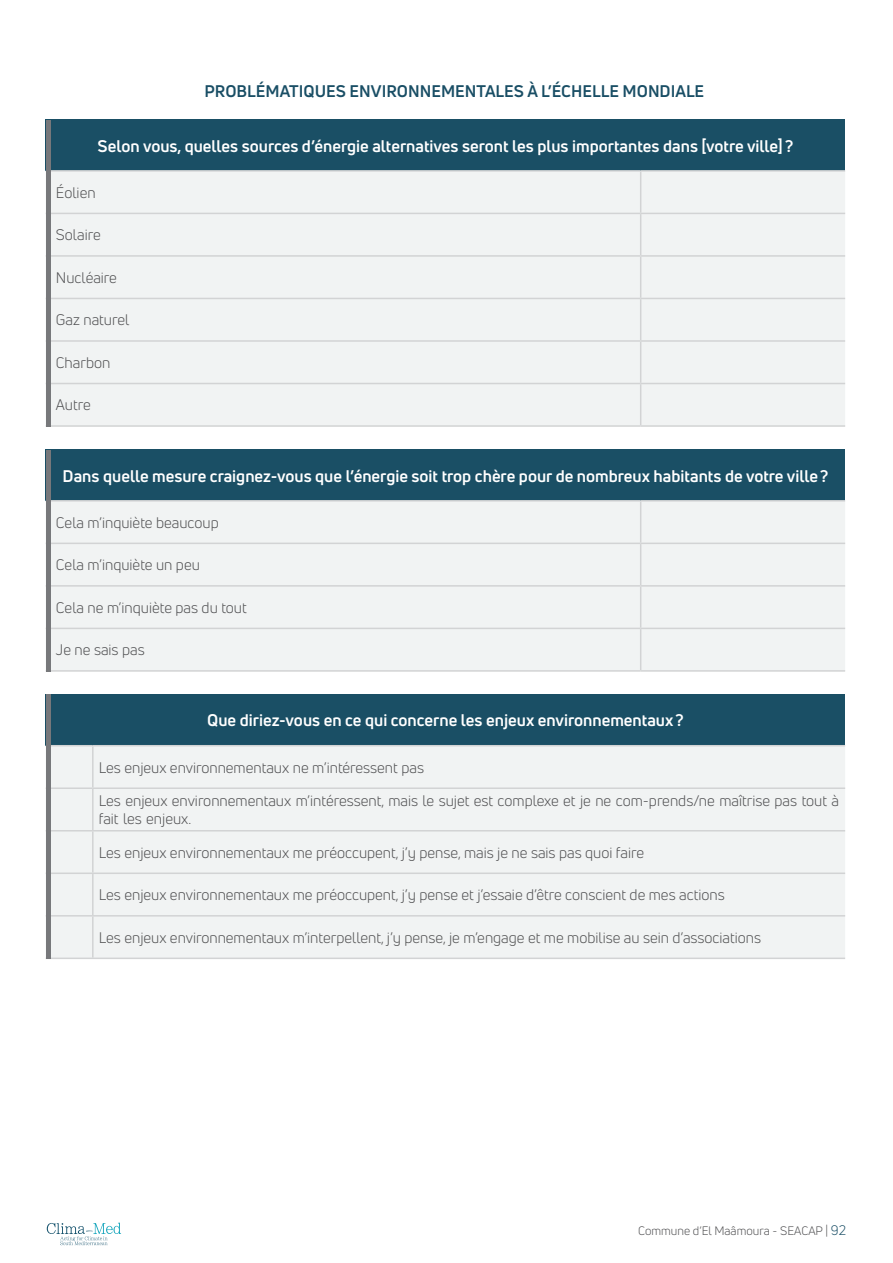
<style>
.page{position:relative;width:893px;height:1263px;background:#fff}
.page>*{position:absolute;margin:0;border:0;box-sizing:border-box;transform-origin:0 0}
.t1{font:700 16.5px "Uni Neue";color:#fff}
.t2{font:700 16.5px "Uni Neue";color:#194e65}
.t3{font:15px/18px "Uni Neue";color:#4d4d4f}
.t4{font:15px "Uni Neue";color:#4e4e4f}
.t5{font:12px "Uni Neue";color:#4d4d4f}
.s1{font-size:13.5px;color:#194e65}
</style>
<div class="page">
<svg style="left:47px;top:1222px;width:74px;height:23px"></svg>
<div style="left:46px;top:120px;width:799px;height:51px;background:#1a4f65"></div>
<div style="left:51px;top:172px;width:794px;height:41px;background:#f1f3f3"></div>
<div style="left:51px;top:214px;width:794px;height:211px;background:#f1f3f3"></div>
<hr style="left:46px;top:383px;width:595px;height:1px;background:#d2d3d4">
<hr style="left:640px;top:384px;width:1px;height:41px;background:#d2d3d4">
<hr style="left:46px;top:425px;width:595px;height:2px;background:#d2d3d4">
<hr style="left:641px;top:425px;width:204px;height:2px;background:#d2d3d4">
<hr style="left:640px;top:342px;width:1px;height:41px;background:#d2d3d4">
<hr style="left:641px;top:383px;width:204px;height:1px;background:#d2d3d4">
<hr style="left:640px;top:257px;width:1px;height:41px;background:#d2d3d4">
<hr style="left:46px;top:298px;width:595px;height:1px;background:#d2d3d4">
<hr style="left:641px;top:298px;width:204px;height:1px;background:#d2d3d4">
<hr style="left:640px;top:299px;width:1px;height:41px;background:#d2d3d4">
<hr style="left:46px;top:340px;width:595px;height:2px;background:#d2d3d4">
<hr style="left:641px;top:340px;width:204px;height:2px;background:#d2d3d4">
<hr style="left:640px;top:214px;width:1px;height:41px;background:#d2d3d4">
<hr style="left:46px;top:255px;width:595px;height:2px;background:#d2d3d4">
<hr style="left:641px;top:255px;width:204px;height:2px;background:#d2d3d4">
<hr style="left:46px;top:170px;width:595px;height:2px;background:#d2d3d4">
<hr style="left:46px;top:213px;width:595px;height:1px;background:#d2d3d4">
<hr style="left:641px;top:170px;width:204px;height:2px;background:#d2d3d4">
<hr style="left:640px;top:172px;width:1px;height:41px;background:#d2d3d4">
<hr style="left:641px;top:213px;width:204px;height:1px;background:#d2d3d4">
<div style="left:46px;top:450px;width:799px;height:51px;background:#1a4f65"></div>
<div style="left:51px;top:502px;width:794px;height:41px;background:#f1f3f3"></div>
<div style="left:51px;top:544px;width:794px;height:126px;background:#f1f3f3"></div>
<hr style="left:640px;top:587px;width:1px;height:41px;background:#d2d3d4">
<hr style="left:46px;top:628px;width:595px;height:1px;background:#d2d3d4">
<hr style="left:641px;top:628px;width:204px;height:1px;background:#d2d3d4">
<hr style="left:640px;top:629px;width:1px;height:41px;background:#d2d3d4">
<hr style="left:46px;top:670px;width:595px;height:2px;background:#d2d3d4">
<hr style="left:641px;top:670px;width:204px;height:2px;background:#d2d3d4">
<hr style="left:640px;top:544px;width:1px;height:41px;background:#d2d3d4">
<hr style="left:46px;top:585px;width:595px;height:2px;background:#d2d3d4">
<hr style="left:641px;top:585px;width:204px;height:2px;background:#d2d3d4">
<hr style="left:46px;top:500px;width:595px;height:2px;background:#d2d3d4">
<hr style="left:641px;top:500px;width:204px;height:2px;background:#d2d3d4">
<hr style="left:640px;top:502px;width:1px;height:41px;background:#d2d3d4">
<hr style="left:46px;top:543px;width:595px;height:1px;background:#d2d3d4">
<hr style="left:641px;top:543px;width:204px;height:1px;background:#d2d3d4">
<div style="left:46px;top:695px;width:799px;height:51px;background:#1a4f65"></div>
<div style="left:51px;top:746px;width:794px;height:211px;background:#f1f3f3"></div>
<div style="left:94px;top:789px;width:751px;height:168px;background:#f1f3f3"></div>
<hr style="left:92px;top:831px;width:2px;height:41px;background:#d2d3d4">
<hr style="left:92px;top:872px;width:753px;height:2px;background:#d2d3d4">
<hr style="left:92px;top:874px;width:2px;height:41px;background:#d2d3d4">
<hr style="left:92px;top:915px;width:753px;height:1px;background:#d2d3d4">
<hr style="left:92px;top:916px;width:2px;height:41px;background:#d2d3d4">
<hr style="left:92px;top:957px;width:753px;height:2px;background:#d2d3d4">
<hr style="left:46px;top:872px;width:46px;height:2px;background:#d2d3d4">
<hr style="left:46px;top:915px;width:46px;height:1px;background:#d2d3d4">
<hr style="left:46px;top:957px;width:46px;height:2px;background:#d2d3d4">
<hr style="left:92px;top:789px;width:2px;height:41px;background:#d2d3d4">
<hr style="left:92px;top:830px;width:753px;height:1px;background:#d2d3d4">
<hr style="left:46px;top:830px;width:46px;height:1px;background:#d2d3d4">
<hr style="left:46px;top:745px;width:47px;height:1px;background:#d2d3d4">
<hr style="left:46px;top:787px;width:47px;height:2px;background:#d2d3d4">
<hr style="left:93px;top:745px;width:752px;height:1px;background:#d2d3d4">
<hr style="left:92px;top:746px;width:2px;height:41px;background:#d2d3d4">
<hr style="left:93px;top:787px;width:752px;height:2px;background:#d2d3d4">
<div style="left:46px;top:120px;width:5px;height:307px;background:#77787b"></div>
<div style="left:46px;top:450px;width:5px;height:222px;background:#77787b"></div>
<div style="left:46px;top:694px;width:5px;height:265px;background:#77787b"></div>
<p class="t2" style="left:204px;top:81px;width:501px">PROBLÉMATIQUES ENVIRONNEMENTALES À L’ÉCHELLE MONDIALE</p>
<p class="t1" style="left:98px;top:135px;width:697px">Selon vous, quelles sources d’énergie alternatives seront les plus importantes dans [votre ville] ?</p>
<p class="t3" style="left:56px;top:183px;width:41px">Éolien</p>
<p class="t3" style="left:56px;top:226px;width:46px">Solaire</p>
<p class="t3" style="left:56px;top:268px;width:63px">Nucléaire</p>
<p class="t3" style="left:56px;top:311px;width:75px">Gaz naturel</p>
<p class="t3" style="left:56px;top:353px;width:56px">Charbon</p>
<p class="t3" style="left:56px;top:396px;width:36px">Autre</p>
<p class="t1" style="left:63px;top:465px;width:767px">Dans quelle mesure craignez-vous que l’énergie soit trop chère pour de nombreux habitants de votre ville?</p>
<p class="t3" style="left:56px;top:513px;width:164px">Cela m’inquiète beaucoup</p>
<p class="t3" style="left:56px;top:556px;width:145px">Cela m’inquiète un peu</p>
<p class="t3" style="left:56px;top:598px;width:192px">Cela ne m’inquiète pas du tout</p>
<p class="t3" style="left:56px;top:641px;width:90px">Je ne sais pas</p>
<p class="t1" style="left:207px;top:710px;width:478px">Que diriez-vous en ce qui concerne les enjeux environnementaux?</p>
<p class="t3" style="left:99px;top:758px;width:327px">Les enjeux environnementaux ne m’intéressent pas</p>
<p class="t3" style="left:99px;top:792px;width:742px">Les enjeux environnementaux m’intéressent, mais le sujet est complexe et je ne com-prends/ne maîtrise pas tout à fait les enjeux.</p>
<p class="t3" style="left:99px;top:843px;width:547px">Les enjeux environnementaux me préoccupent, j’y pense, mais je ne sais pas quoi faire</p>
<p class="t3" style="left:99px;top:886px;width:627px">Les enjeux environnementaux me préoccupent, j’y pense et j’essaie d’être conscient de mes actions</p>
<p class="t4" style="left:99px;top:928px;width:664px">Les enjeux environnementaux m’interpellent, j’y pense, je m’engage et me mobilise au sein d’associations</p>
<p class="t5" style="left:638px;top:1224px;width:210px">Commune d’El Maâmoura - SEACAP | <span class="s1">92</span></p>
</div>
